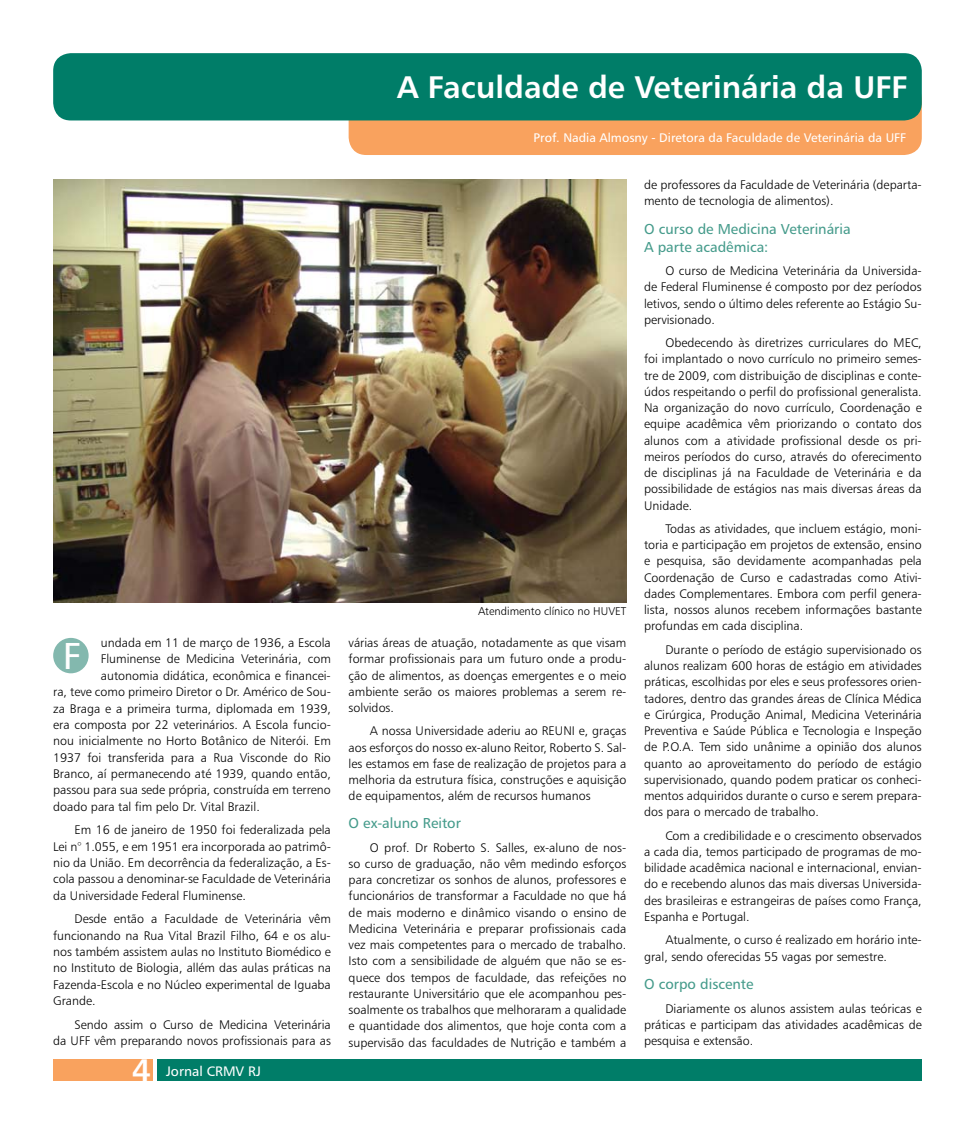
<style>
.page{position:relative;width:975px;height:1134px;background:#fff}
.page>*{position:absolute;margin:0;border:0;box-sizing:border-box;transform-origin:0 0}
.t1{font:37.5px "Humanist 777 BT Roman B";color:#fff}
.t2{font:31.25px "Humanist 777 BT Bold B";color:#fff}
.t3{font:14.38px/17.2px "Humanist 777 BT Roman B";color:#459b8b}
.t4{font:13.75px "Humanist 777 BT Roman B";color:#fff}
.t5{font:12.5px/16.2px "Humanist 777 BT Light B";color:#000;text-align:justify}
.t6{font:12.5px "Humanist 777 BT Roman B";color:#fff}
.t7{font:11.25px "Humanist 777 BT Light B";color:#000}
</style>
<div class="page">
<div style="left:157px;top:1059px;width:764px;height:22px;background:#007d68"></div>
<div style="left:53px;top:1059px;width:100px;height:22px;background:#f9a25e"></div>
<div style="left:348px;top:81px;width:573px;height:74px;background:#f9a25e;border-radius:18px"></div>
<div style="left:53px;top:53px;width:868px;height:67px;background:#007d68;border-radius:18px"></div>
<img style="left:53px;top:180px;width:573px;height:423px">
<div style="left:53px;top:638px;width:36px;height:35px;background:#83b8ae;border-radius:50%"></div>
<p class="t5" style="left:101px;top:634px;width:231px">undada em 11 de março de 1936, a Escola</p>
<p class="t5" style="left:101px;top:651px;width:231px">Fluminense de Medicina Veterinária, com</p>
<p class="t5" style="left:101px;top:667px;width:231px">autonomia didática, econômica e financei-</p>
<p class="t5" style="left:53px;top:683px;width:279px">ra, teve como primeiro Diretor o Dr. Américo de Sou-</p>
<p class="t5" style="left:53px;top:700px;width:279px">za Braga e a primeira turma, diplomada em 1939,</p>
<p class="t5" style="left:53px;top:716px;width:279px">era composta por 22 veterinários. A Escola funcio-</p>
<p class="t5" style="left:53px;top:733px;width:279px">nou inicialmente no Horto Botânico de Niterói. Em</p>
<p class="t5" style="left:53px;top:749px;width:279px">1937 foi transferida para a Rua Visconde do Rio</p>
<p class="t5" style="left:53px;top:765px;width:279px">Branco, aí permanecendo até 1939, quando então,</p>
<p class="t5" style="left:53px;top:782px;width:279px">passou para sua sede própria, construída em terreno</p>
<p class="t5" style="left:53px;top:798px;width:208px">doado para tal fim pelo Dr. Vital Brazil.</p>
<p class="t5" style="left:53px;top:821px;width:279px;text-indent:21px">Em 16 de janeiro de 1950 foi federalizada pela Lei n° 1.055, e em 1951 era incorporada ao patrimô&shy;nio da União. Em decorrência da federalização, a Es&shy;cola passou a denominar-se Faculdade de Veterinária da Universidade Federal Fluminense.</p>
<p class="t5" style="left:53px;top:910px;width:279px;text-indent:21px">Desde então a Faculdade de Veterinária vêm funcionando na Rua Vital Brazil Filho, 64 e os alu&shy;nos também assistem aulas no Instituto Biomédico e no Instituto de Biologia, allém das aulas práticas na Fazenda-Escola e no Núcleo experimental de Iguaba Grande.</p>
<p class="t5" style="left:53px;top:1016px;width:279px;text-align:right">Sendo assim o Curso de Medicina Veterinária<br>da UFF vêm preparando novos profissionais para as</p>
<h1 class="t1" style="left:63px;top:632px;width:19px">F</h1>
<h2 class="t2" style="left:132px;top:1050px;width:20px">4</h2>
<p class="t4" style="left:166px;top:1062px;width:96px">Jornal CRMV RJ</p>
<h2 class="t2" style="left:397px;top:68px;width:511px">A Faculdade de Veterinária da UFF</h2>
<p class="t6" style="left:533px;top:130px;width:374px">Prof. Nadia Almosny - Diretora da Faculdade de Veterinária da UFF</p>
<p class="t7" style="left:478px;top:605px;width:150px">Atendimento clínico no HUVET</p>
<p class="t5" style="left:348px;top:634px;width:279px">várias áreas de atuação, notadamente as que visam formar profissionais para um futuro onde a produ&shy;ção de alimentos, as doenças emergentes e o meio ambiente serão os maiores problemas a serem re&shy;solvidos.</p>
<p class="t5" style="left:348px;top:723px;width:279px;text-indent:21px">A nossa Universidade aderiu ao REUNI e, graças aos esforços do nosso ex-aluno Reitor, Roberto S. Sal&shy;les estamos em fase de realização de projetos para a melhoria da estrutura física, construções e aquisição de equipamentos, além de recursos humanos</p>
<p class="t3" style="left:348px;top:814px;width:114px">O ex-aluno Reitor</p>
<p class="t5" style="left:348px;top:839px;width:279px;text-indent:21px">O prof. Dr Roberto S. Salles, ex-aluno de nos&shy;so curso de graduação, não vêm medindo esforços para concretizar os sonhos de alunos, professores e funcionários de transformar a Faculdade no que há de mais moderno e dinâmico visando o ensino de Medicina Veterinária e preparar profissionais cada vez mais competentes para o mercado de trabalho.<br>Isto com a sensibilidade de alguém que não se es&shy;quece dos tempos de faculdade, das refeições no restaurante Universitário que ele acompanhou pes&shy;soalmente os trabalhos que melhoraram a qualidade e quantidade dos alimentos, que hoje conta com a supervisão das faculdades de Nutrição e também a</p>
<p class="t5" style="left:644px;top:177px;width:279px">de professores da Faculdade de Veterinária (departa&shy;mento de tecnologia de alimentos).</p>
<p class="t3" style="left:644px;top:221px;width:208px">O curso de Medicina Veterinária<br>A parte acadêmica:</p>
<p class="t5" style="left:644px;top:262px;width:279px;text-indent:21px">O curso de Medicina Veterinária da Universida&shy;de Federal Fluminense é composto por dez períodos letivos, sendo o último deles referente ao Estágio Su&shy;pervisionado.</p>
<p class="t5" style="left:644px;top:334px;width:279px;text-indent:21px">Obedecendo às diretrizes curriculares do MEC, foi implantado o novo currículo no primeiro semes&shy;tre de 2009, com distribuição de disciplinas e conte&shy;údos respeitando o perfil do profissional generalista.<br>Na organização do novo currículo, Coordenação e equipe acadêmica vêm priorizando o contato dos alunos com a atividade profissional desde os pri&shy;meiros períodos do curso, através do oferecimento de disciplinas já na Faculdade de Veterinária e da possibilidade de estágios nas mais diversas áreas da Unidade.</p>
<p class="t5" style="left:644px;top:520px;width:279px;text-indent:21px">Todas as atividades, que incluem estágio, moni&shy;toria e participação em projetos de extensão, ensino e pesquisa, são devidamente acompanhadas pela Coordenação de Curso e cadastradas como Ativi&shy;dades Complementares. Embora com perfil genera&shy;lista, nossos alunos recebem informações bastante profundas em cada disciplina.</p>
<p class="t5" style="left:644px;top:641px;width:279px;text-indent:21px">Durante o período de estágio supervisionado os alunos realizam 600 horas de estágio em atividades práticas, escolhidas por eles e seus professores orien&shy;tadores, dentro das grandes áreas de Clínica Médica e Cirúrgica, Produção Animal, Medicina Veterinária Preventiva e Saúde Pública e Tecnologia e Inspeção de P.O.A. Tem sido unânime a opinião dos alunos quanto ao aproveitamento do período de estágio supervisionado, quando podem praticar os conheci&shy;mentos adquiridos durante o curso e serem prepara&shy;dos para o mercado de trabalho.</p>
<p class="t5" style="left:644px;top:827px;width:279px;text-indent:21px">Com a credibilidade e o crescimento observados a cada dia, temos participado de programas de mo&shy;bilidade acadêmica nacional e internacional, envian&shy;do e recebendo alunos das mais diversas Universida&shy;des brasileiras e estrangeiras de países como França, Espanha e Portugal.</p>
<p class="t5" style="left:644px;top:932px;width:279px;text-indent:21px">Atualmente, o curso é realizado em horário inte&shy;gral, sendo oferecidas 55 vagas por semestre.</p>
<p class="t3" style="left:644px;top:975px;width:111px">O corpo discente</p>
<p class="t5" style="left:644px;top:1000px;width:279px;text-indent:21px">Diariamente os alunos assistem aulas teóricas e práticas e participam das atividades acadêmicas de pesquisa e extensão.</p>
</div>
